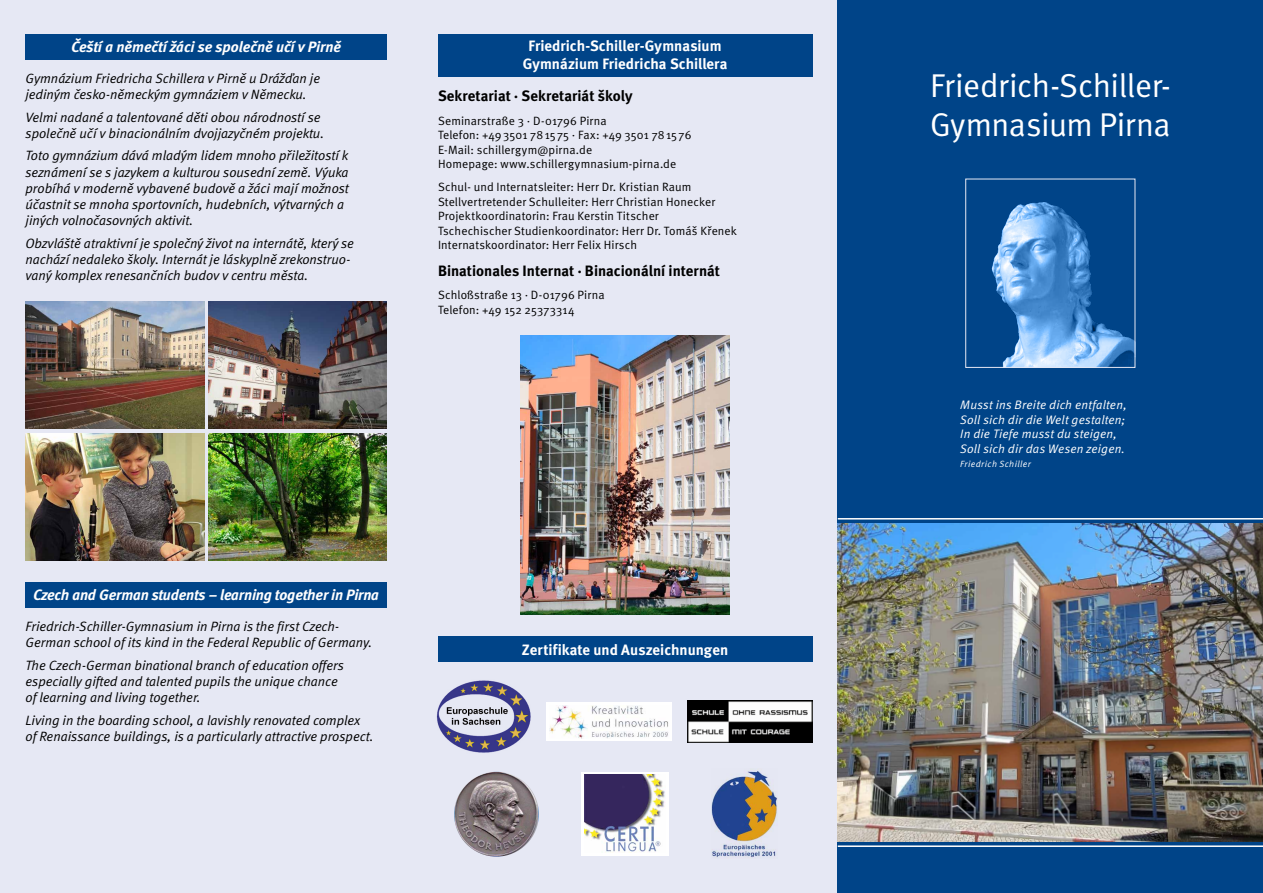
<style>
.page{position:relative;width:1263px;height:893px;background:#fff}
.page>*{position:absolute;margin:0;border:0;box-sizing:border-box;transform-origin:0 0}
.t1{font:33px/39.6px "Meta Normal CE";letter-spacing:-.01em;color:#fff}
.t2{font:15px/18px "Meta Bold CELF";color:#fff;text-align:center}
.t3{font:italic 15px "Meta Bold CELF";letter-spacing:-.01em;color:#fff}
.t4{font:15px "Meta Bold CELF";color:#000}
.t5{font:italic 13.5px/16.2px "Meta Normal CELF";color:#000}
.t6{font:italic 12.3px/14.7px "Meta Normal CE";letter-spacing:.015em;color:#fff}
.t7{font:12px/14.4px "Meta Normal CE";letter-spacing:.01em;color:#000}
.t8{font:italic 9px "Meta Normal CE";letter-spacing:.045em;color:#fff}
</style>
<div class="page">
<div style="left:0;top:0;width:838px;height:893px;background:#e6e8f4"></div>
<img style="left:26px;top:433px;width:178px;height:128px">
<div style="left:838px;top:0;width:425px;height:893px;background:#048"></div>
<img style="left:838px;top:523px;width:425px;height:319px">
<hr style="left:838px;top:518px;width:425px;height:1px;background:#fff">
<hr style="left:838px;top:845px;width:425px;height:2px;background:#fff">
<img style="left:991px;top:202px;width:142px;height:164px">
<img style="left:208px;top:433px;width:179px;height:128px">
<img style="left:26px;top:301px;width:178px;height:128px">
<img style="left:209px;top:301px;width:178px;height:128px">
<div style="left:965px;top:179px;width:170px;height:189px;border:1px solid #e6e8f4"></div>
<div style="left:26px;top:34px;width:361px;height:26px;background:#048"></div>
<div style="left:26px;top:582px;width:361px;height:25px;background:#048"></div>
<img style="left:520px;top:335px;width:210px;height:279px">
<img style="left:687px;top:700px;width:125px;height:43px">
<img style="left:711px;top:769px;width:66px;height:89px">
<img style="left:436px;top:680px;width:95px;height:73px">
<img style="left:454px;top:772px;width:85px;height:85px;border-radius:42px">
<svg style="left:581px;top:772px;width:88px;height:84px"></svg>
<img style="left:585px;top:775px;width:80px;height:78px">
<div style="left:547px;top:702px;width:125px;height:39px;background:#fff"></div>
<img style="left:550px;top:705px;width:119px;height:33px">
<div style="left:438px;top:34px;width:374px;height:43px;background:#048"></div>
<div style="left:438px;top:637px;width:374px;height:25px;background:#048"></div>
<p class="t3" style="left:71px;top:37px;width:271px">Čeští a němečtí žáci se společně učí v Pirně</p>
<p class="t5" style="left:26px;top:70px;width:296px">Gymnázium Friedricha Schillera v Pirně u Drážďan je jediným česko-německým gymnáziem v Německu.</p>
<p class="t5" style="left:26px;top:109px;width:300px">Velmi nadané a talentované děti obou národností se společně učí v binacionálním dvojjazyčném projektu.</p>
<p class="t5" style="left:26px;top:148px;width:325px">Toto gymnázium dává mladým lidem mnoho přiležitostí k seznámení se s jazykem a kulturou sousední země. Výuka probíhá v moderně vybavené budově a žáci mají možnost účastnit se mnoha sportovních, hudebních, výtvarných a jiných volnočasovných aktivit.</p>
<p class="t5" style="left:26px;top:235px;width:330px">Obzvláště atraktivní je společný život na internátě, který se nachází nedaleko školy. Internát je láskyplně zrekonstruo&shy;vaný komplex renesančních budov v centru města.</p>
<p class="t2" style="left:523px;top:37px;width:206px">Friedrich-Schiller-Gymnasium<br>Gymnázium Friedricha Schillera</p>
<p class="t4" style="left:438px;top:87px;width:196px">Sekretariat · Sekretariát školy</p>
<p class="t7" style="left:438px;top:114px;width:255px">Seminarstraße 3 · D-01796 Pirna<br>Telefon: +493501 7815 75 · Fax: +49 3501 7815 76<br>E-Mail: schillergym@pirna.de<br>Homepage: www.schillergymnasium-pirna.de</p>
<p class="t7" style="left:438px;top:180px;width:300px">Schul- und Internatsleiter: Herr Dr. Kristian Raum Stellvertretender Schulleiter: Herr Christian Honecker Projektkoordinatorin: Frau Kerstin Titscher<br>Tschechischer Studienkoordinator: Herr Dr. Tomáš Křenek Internatskoordinator: Herr Felix Hirsch</p>
<p class="t4" style="left:438px;top:261px;width:284px">Binationales Internat · Binacionální internát</p>
<p class="t7" style="left:438px;top:288px;width:168px">Schloßstraße 13 · D-01796 Pirna<br>Telefon: +49 152 25373314</p>
<p class="t3" style="left:33px;top:585px;width:347px">Czech and German students – learning together in Pirna</p>
<p class="t5" style="left:26px;top:618px;width:348px">Friedrich-Schiller-Gymnasium in Pirna is the first Czech-<br>German school of its kind in the Federal Republic of Germany.</p>
<p class="t5" style="left:26px;top:657px;width:320px">The Czech-German binational branch of education offers especially gifted and talented pupils the unique chance of learning and living together.</p>
<p class="t5" style="left:26px;top:712px;width:349px">Living in the boarding school, a lavishly renovated complex of Renaissance buildings, is a particularly attractive prospect.</p>
<p class="t2" style="left:522px;top:640px;width:208px">Zertifikate und Auszeichnungen</p>
<h1 class="t1" style="left:930px;top:66px;width:242px">Friedrich-Schiller-<br>Gymnasium Pirna</h1>
<p class="t6" style="left:960px;top:397px;width:168px">Musst ins Breite dich entfalten,<br>Soll sich dir die Welt gestalten;<br>In die Tiefe musst du steigen,<br>Soll sich dir das Wesen zeigen.</p>
<p class="t8" style="left:960px;top:458px;width:72px">Friedrich Schiller</p>
</div>
